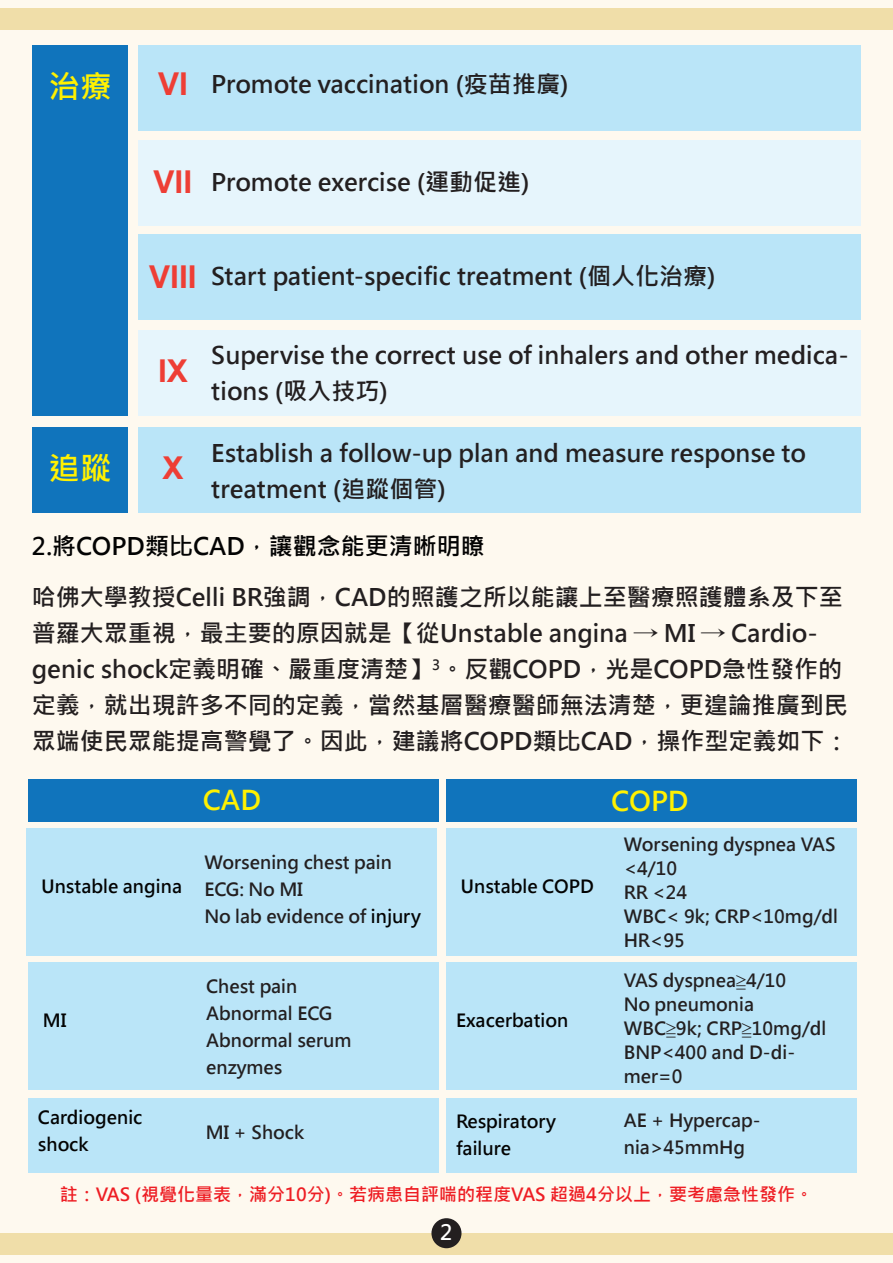
<style>
.page{position:relative;width:893px;height:1263px;background:#fef9ef}
.page>*{position:absolute;margin:0;border:0;box-sizing:border-box;transform-origin:0 0}
.t1{font:700 31.5px "Microsoft Jheng Hei";color:#fff101}
.t2{font:700 31.5px "Arial";color:#ee3e35}
.t3{font:700 27px "Microsoft Jheng Hei";color:#fff101}
.t4{font:700 24px/36px "Microsoft Jheng Hei";color:#231f20}
.t5{font:700 24px "Microsoft Jheng Hei";color:#030303}
.t6{font:700 21px "Microsoft Jheng Hei";color:#fff}
.t7{font:700 18px/24px "Microsoft Jheng Hei";color:#231f20}
.t8{font:700 18px/27px "Microsoft Jheng Hei";color:#030303}
.t9{font:700 18px "Microsoft Jheng Hei";color:#ee1d23}
.s1{font-family:"Arial";font-size:31.5px;color:#ee3e35}
.s2{font-family:"Adobe Ming Std";font-weight:300}
.s3{color:#030303}
</style>
<div class="page">
<div style="left:0;top:9px;width:893px;height:21px;background:#f0dea9"></div>
<div style="left:0;top:1233px;width:893px;height:21px;background:#f0dea9"></div>
<div style="left:431px;top:1218px;width:30px;height:30px;background:#231f20;border-radius:50%"></div>
<div style="left:32px;top:427px;width:96px;height:85px;background:#1074bc"></div>
<div style="left:32px;top:45px;width:96px;height:371px;background:#1074bc"></div>
<div style="left:138px;top:45px;width:723px;height:85px;background:#bae5f8"></div>
<div style="left:138px;top:140px;width:723px;height:85px;background:#e6f5fc"></div>
<div style="left:138px;top:234px;width:723px;height:86px;background:#bae5f8"></div>
<div style="left:138px;top:331px;width:723px;height:85px;background:#e6f5fc"></div>
<div style="left:138px;top:427px;width:723px;height:85px;background:#bae5f8"></div>
<div style="left:28px;top:779px;width:410px;height:42px;background:#1074bc"></div>
<div style="left:26px;top:828px;width:411px;height:128px;background:#bae5f8"></div>
<div style="left:28px;top:962px;width:411px;height:128px;background:#bae5f8"></div>
<div style="left:28px;top:1098px;width:410px;height:74px;background:#bae5f8"></div>
<div style="left:446px;top:779px;width:410px;height:43px;background:#1074bc"></div>
<div style="left:446px;top:828px;width:410px;height:128px;background:#bae5f8"></div>
<div style="left:446px;top:962px;width:410px;height:128px;background:#bae5f8"></div>
<div style="left:446px;top:1098px;width:410px;height:74px;background:#bae5f8"></div>
<h1 class="t1" style="left:49px;top:66px;width:64px">治療</h1>
<p class="t4" style="left:158px;top:66px;width:412px"><span class="s1">VI</span> Promote vaccination (疫苗推廣)</p>
<p class="t4" style="left:154px;top:164px;width:378px"><span class="s1">VII</span> Promote exercise (運動促進)</p>
<p class="t4" style="left:149px;top:259px;width:568px"><span class="s1">VIII</span> Start patient-specific treatment (個人化治療)</p>
<h1 class="t1" style="left:49px;top:448px;width:64px">追蹤</h1>
<h1 class="t2" style="left:158px;top:350px;width:31px">IX</h1>
<h1 class="t2" style="left:162px;top:447px;width:23px">X</h1>
<p class="t4" style="left:211px;top:337px;width:639px">Supervise the correct use of inhalers and other medica&shy;tions (吸入技巧)</p>
<p class="t4" style="left:211px;top:435px;width:596px">Establish a follow-up plan and measure response to treatment (追蹤個管)</p>
<p class="t5" style="left:32px;top:531px;width:455px">2.將COPD類比CAD，讓觀念能更清晰明瞭</p>
<p class="t4" style="left:32px;top:579px;width:818px">哈佛大學教授Celli BR強調，CAD的照護之所以能讓上至醫療照護體系及下至普羅大眾重視，最主要的原因就是【從Unstable angina <span class="s2">→</span> MI <span class="s2">→</span> Cardio&shy;genic shock定義明確、嚴重度清楚】<sup>3</sup>。反觀COPD，光是COPD急性發作的定義，就出現許多不同的定義，當然基層醫療醫師無法清楚，更遑論推廣到民眾端使民眾能提高警覺了。因此，建議將COPD類比CAD，操作型定義如下：</p>
<p class="t3" style="left:203px;top:783px;width:60px">CAD</p>
<p class="t3" style="left:611px;top:784px;width:79px">COPD</p>
<p class="t8" style="left:41px;top:873px;width:143px">Unstable angina</p>
<p class="t8" style="left:43px;top:1007px;width:25px">MI</p>
<p class="t7" style="left:204px;top:849px;width:218px;line-height:27px">Worsening chest pain<br>ECG: No MI<br>No lab evidence of <span class="s3">injury</span></p>
<p class="t7" style="left:206px;top:972px;width:147px;line-height:27px">Chest pain<br>Abnormal ECG<br>Abnormal serum enzymes</p>
<p class="t8" style="left:460px;top:873px;width:135px">Unstable COPD</p>
<p class="t8" style="left:456px;top:1007px;width:114px">Exacerbation</p>
<p class="t7" style="left:624px;top:833px;width:216px">Worsening dyspnea VAS &lt;4/10<br>RR &lt;24<br>WBC&lt; 9k; CRP&lt;10mg/dl<br>HR&lt;95</p>
<p class="t7" style="left:624px;top:968px;width:204px">VAS dyspnea≧4/10<br>No pneumonia<br>WBC≧9k; CRP≧10mg/dl<br>BNP&lt;400 and D-di&shy;mer=0</p>
<p class="t8" style="left:38px;top:1103px;width:106px">Cardiogenic shock</p>
<p class="t8" style="left:456px;top:1108px;width:102px">Respiratory failure</p>
<p class="t7" style="left:624px;top:1107px;width:138px;line-height:27px">AE + Hypercap&shy;nia&gt;45mmHg</p>
<p class="t9" style="left:60px;top:1183px;width:755px">註：VAS (視覺化量表，滿分10分)。若病患自評喘的程度VAS 超過4分以上，要考慮急性發作。</p>
<p class="t7" style="left:206px;top:1120px;width:100px">MI + Shock</p>
<p class="t6" style="left:440px;top:1219px;width:14px">2</p>
</div>
